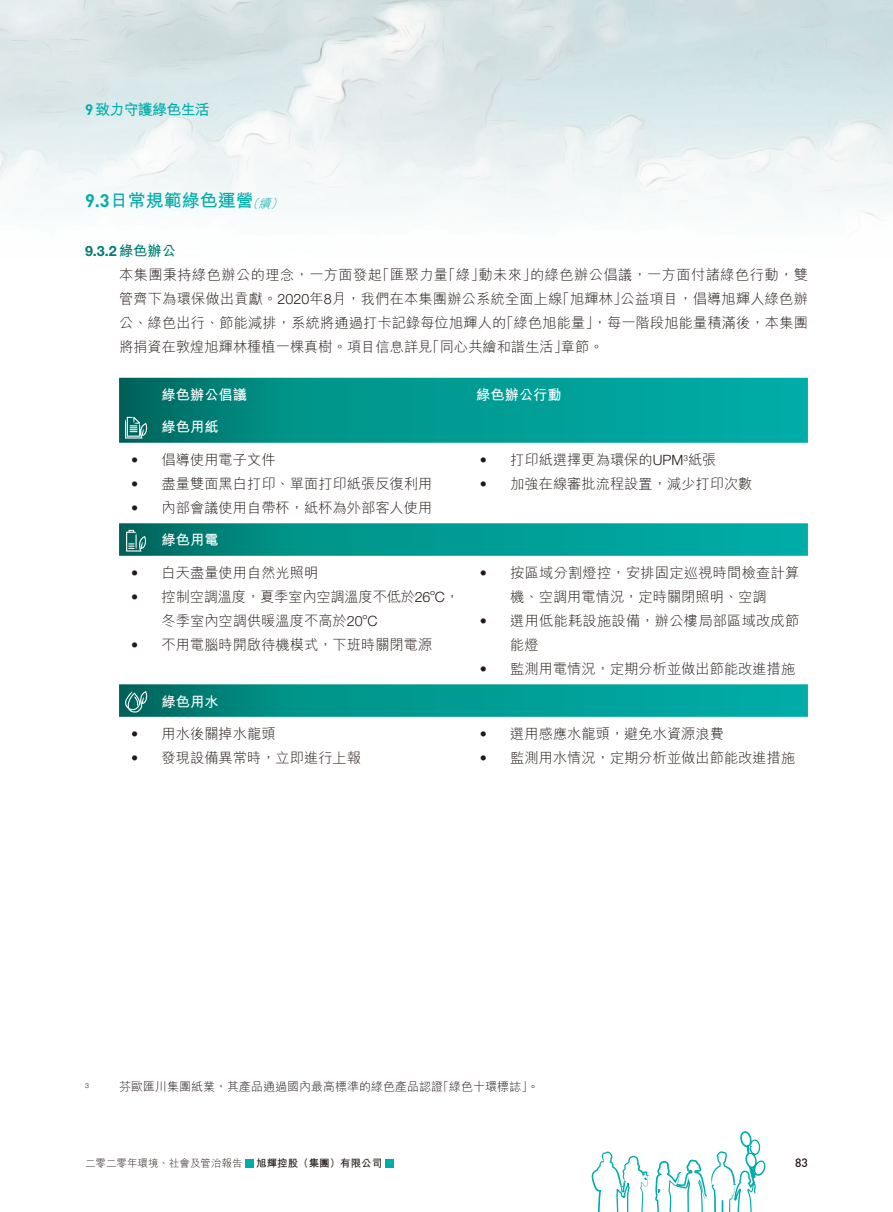
<style>
.page{position:relative;width:893px;height:1212px;background:#fff}
.page>*{position:absolute;margin:0;border:0;box-sizing:border-box;transform-origin:0 0}
.t1{font:18px "M Hei HK Bold E Ten B5 H";color:#00ada9}
.t2{font:15px "M Hei HK Bold E Ten B5 H";letter-spacing:-.05em;color:#00ada9}
.t3{font:14.25px/24px "M Hei HK Light E Ten B5 H";color:#231916}
.t4{font:14.25px "M Hei HK Bold E Ten B5 H";color:#fff}
.t5{font:700 14.25px "Helvetica Neue LT Std";color:#007c73}
.t6{font:12px "M Hei HK Light E Ten B5 H";color:#231916}
.t7{font:500 12px "DIN Pro";color:#231916}
.t8{font:10.5px "M Hei HK Light E Ten B5 H";color:#231916}
.t9{font:10.5px "M Hei HK Bold E Ten B5 H";color:#231916}
.t10{font:300 7.05px "Helvetica Neue LT Std";color:#231916}
.s1{font-family:"DIN Pro";font-weight:700}
.s2{font-family:"M Hei HK Light E Ten B5 H";font-style:italic;font-size:12px}
.s3{font-family:"M Hei HK Bold E Ten B5 H";font-weight:400}
.s4{font-family:"Helvetica Neue LT Std";font-weight:300}
.s5{font-family:"Helvetica LT Std";font-weight:300}
</style>
<div class="page">
<img style="left:0;top:0;width:893px;height:1169px">
<div style="left:245px;top:1159px;width:9px;height:8px;background:#00ada9"></div>
<div style="left:385px;top:1159px;width:8px;height:8px;background:#00ada9"></div>
<svg style="left:591px;top:1131px;width:174px;height:81px"></svg>
<svg style="left:119px;top:378px;width:689px;height:339px"></svg>
<svg style="left:125px;top:417px;width:22px;height:21px"></svg>
<svg style="left:126px;top:530px;width:20px;height:21px"></svg>
<svg style="left:125px;top:691px;width:22px;height:21px"></svg>
<p class="t2" style="left:85px;top:104px;width:126px"><span class="s1">9</span> 致力守護綠色生活</p>
<p class="t1" style="left:85px;top:194px;width:202px"><span class="s1">9.3</span>日常規範綠色運營<span class="s2">（續）</span></p>
<p class="t5" style="left:85px;top:246px;width:93px">9.3.2 <span class="s3">綠色辦公</span></p>
<p class="t3" style="left:119px;top:264px;width:690px;text-align:justify">本集團秉持綠色辦公的理念，一方面發起「匯聚力量「綠」動未來」的綠色辦公倡議，一方面付諸綠色行動，雙管齊下為環保做出貢獻。<span class="s4">2020</span>年<span class="s4">8</span>月，我們在本集團辦公系統全面上線「旭輝林」公益項目，倡導旭輝人綠色辦公、綠色出行、節能減排，系統將通過打卡記錄每位旭輝人的「綠色旭能量」，每一階段旭能量積滿後，本集團將捐資在敦煌旭輝林種植一棵真樹。項目信息詳見「同心共繪和諧生活」章節。</p>
<p class="t4" style="left:162px;top:389px;width:87px">綠色辦公倡議</p>
<p class="t4" style="left:476px;top:389px;width:87px">綠色辦公行動</p>
<p class="t4" style="left:162px;top:422px;width:58px">綠色用紙</p>
<p class="t3" style="left:131px;top:449px;width:146px"><span class="s4">•</span> 倡導使用電子文件</p>
<p class="t3" style="left:131px;top:473px;width:303px"><span class="s4">•</span> 盡量雙面黑白打印、單面打印紙張反復利用</p>
<p class="t3" style="left:131px;top:497px;width:303px"><span class="s4">•</span> 內部會議使用自帶杯，紙杯為外部客人使用</p>
<p class="t3" style="left:480px;top:449px;width:238px"><span class="s4">•</span> 打印紙選擇更為環保的<span class="s4">UPM</span><sup>3</sup>紙張</p>
<p class="t3" style="left:480px;top:473px;width:274px"><span class="s4">•</span> 加強在線審批流程設置，減少打印次數</p>
<p class="t4" style="left:162px;top:535px;width:58px">綠色用電</p>
<p class="t3" style="left:131px;top:562px;width:189px"><span class="s4">•</span> 白天盡量使用自然光照明</p>
<p class="t3" style="left:162px;top:586px;width:299px;text-indent:-30px"><span class="s4">•</span> 控制空調溫度，夏季室內空調溫度不低於<span class="s4">26</span><span class="s5">°</span><span class="s4">C</span>，冬季室內空調供暖溫度不高於<span class="s4">20</span><span class="s5">°</span><span class="s4">C</span></p>
<p class="t3" style="left:131px;top:634px;width:303px"><span class="s4">•</span> 不用電腦時開啟待機模式，下班時關閉電源</p>
<p class="t4" style="left:162px;top:696px;width:58px">綠色用水</p>
<p class="t3" style="left:131px;top:723px;width:146px"><span class="s4">•</span> 用水後關掉水龍頭</p>
<p class="t3" style="left:131px;top:747px;width:231px"><span class="s4">•</span> 發現設備異常時，立即進行上報</p>
<p class="t3" style="left:480px;top:562px;width:321px;text-align:center"><span class="s4">•</span> 按區域分割燈控，安排固定巡視時間檢查計算機、空調用電情況，定時關閉照明、空調</p>
<p class="t3" style="left:510px;top:610px;width:291px;text-indent:-30px"><span class="s4">•</span> 選用低能耗設施設備，辦公樓局部區域改成節能燈</p>
<p class="t3" style="left:480px;top:658px;width:317px"><span class="s4">•</span> 監測用電情況，定期分析並做出節能改進措施</p>
<p class="t3" style="left:480px;top:723px;width:246px"><span class="s4">•</span> 選用感應水龍頭，避免水資源浪費</p>
<p class="t3" style="left:480px;top:747px;width:317px"><span class="s4">•</span> 監測用水情況，定期分析並做出節能改進措施</p>
<p class="t10" style="left:85px;top:1082px;width:5px">3</p>
<p class="t6" style="left:119px;top:1082px;width:421px">芬歐匯川集團紙業，其產品通過國內最高標準的綠色產品認證「綠色十環標誌」。</p>
<p class="t8" style="left:85px;top:1159px;width:159px">二零二零年環境、社會及管治報告</p>
<p class="t9" style="left:256px;top:1159px;width:127px">旭輝控股（集團）有限公司</p>
<p class="t7" style="left:795px;top:1158px;width:14px">83</p>
</div>
